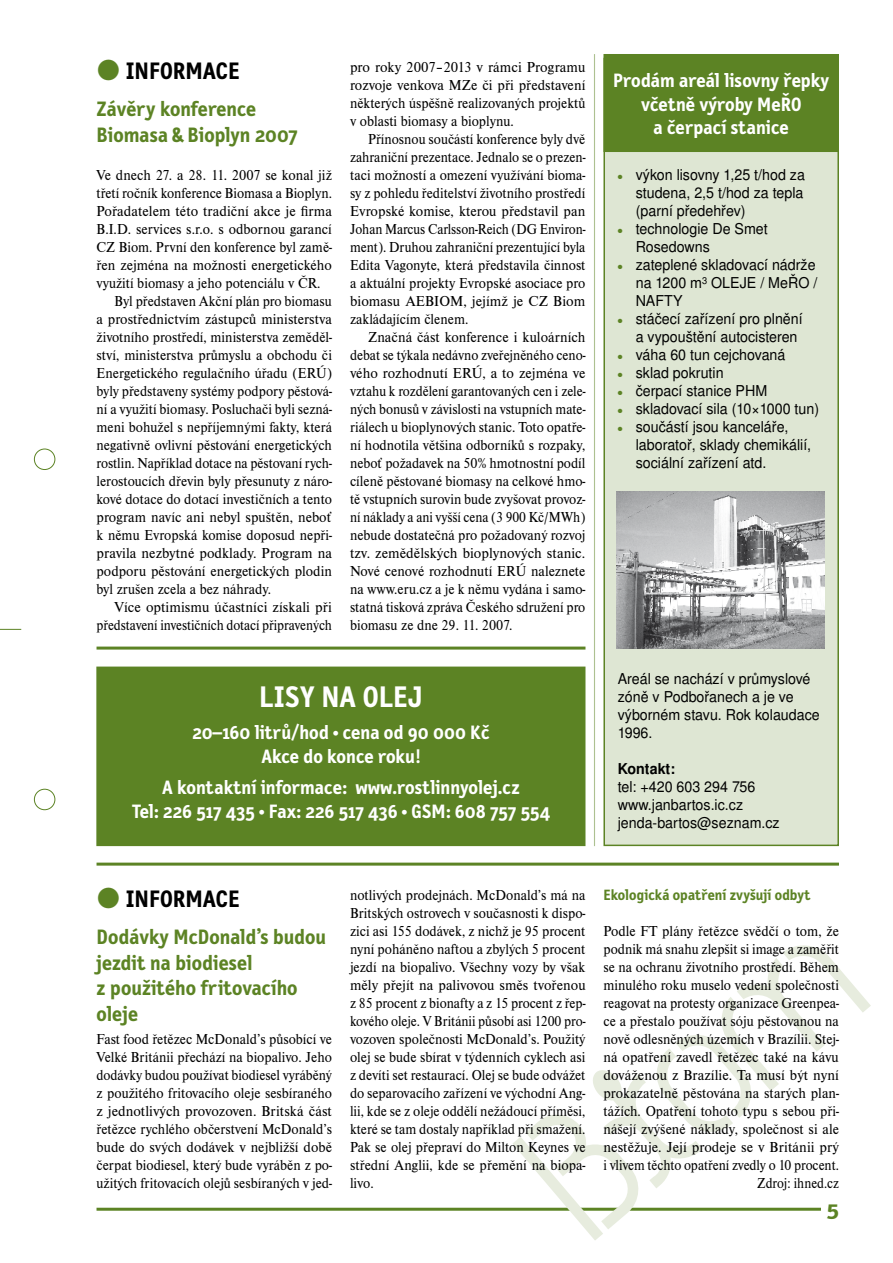
<style>
.page{position:relative;width:893px;height:1263px;background:#fff}
.page>*{position:absolute;margin:0;border:0;box-sizing:border-box;transform-origin:0 0}
.t1{font:700 30px "Letter Gothic Text CE";color:#fff}
.t2{font:700 24px "Letter Gothic Text CE";color:#000}
.t3{font:700 21px/25.5px "Letter Gothic Text CE";color:#5c8324}
.t4{font:700 19.5px/23.4px "Letter Gothic Text CE";color:#fff;text-align:center}
.t5{font:15px/18px "Nimbus Roman DOT";color:#000;text-align:justify;scale:.95 1}
.t6{font:15px/18px "Nimbus Roman DOT";color:#000;text-align:justify}
.t7{font:15px/18px "Nimbus Roman DOT";color:#000;text-align:right;scale:.96 1}
.t8{font:15px/18px "Nimbus Roman DOT";color:#000;text-align:justify;scale:.94 1}
.t9{font:15px/18px "Nimbus Sans LOT";color:#000;scale:.95 1}
.t10{font:15px "Nimbus Roman DOT";color:#000;scale:.91 1}
.t11{font:15px "Nimbus Roman DOT";color:#000;scale:.93 1}
.t12{font:700 15px "Letter Gothic Text CE";color:#5c8324}
.t13{font:700 15px "Nimbus Sans LOT";color:#000;scale:.95 1}
.s1{font-family:"Nimbus Roman DOT";font-weight:400;font-size:36px;color:#5c8324}
</style>
<div class="page">
<hr style="left:97px;top:1208px;width:724px;height:3px;background:#5c8324">
<div style="left:34px;top:449px;width:21px;height:21px;border:1px solid #5c8324;border-radius:50%"></div>
<div style="left:34px;top:789px;width:21px;height:21px;border:1px solid #5c8324;border-radius:50%"></div>
<svg style="left:512px;top:945px;width:359px;height:295px"></svg>
<svg style="left:0;top:629px;width:21px;height:1px"></svg>
<hr style="left:97px;top:863px;width:742px;height:3px;background:#5c8324">
<svg style="left:97px;top:646px;width:488px;height:4px;background:#84a15a"></svg>
<div style="left:604px;top:58px;width:234px;height:787px;background:#dee6d3"></div>
<div style="left:603px;top:58px;width:236px;height:788px;border:2px solid #5c8324"></div>
<div style="left:604px;top:55px;width:234px;height:96px;background:#5c8324"></div>
<div style="left:603px;top:54px;width:236px;height:98px;border:2px solid #5c8324"></div>
<div style="left:97px;top:667px;width:488px;height:178px;background:#5c8324"></div>
<div style="left:96px;top:666px;width:489px;height:180px;border:2px solid #5c8324"></div>
<hr style="left:594px;top:54px;width:1px;height:792px;background:#adc191">
<img style="left:616px;top:492px;width:209px;height:156px">
<h2 class="t2" style="left:97px;top:55px;width:120px"><span class="s1">●</span> Informace</h2>
<h3 class="t3" style="left:97px;top:96px;width:203px">Závěry konference<br>Biomasa&amp; Bioplyn 2007</h3>
<p class="t6" style="left:97px;top:166px;width:237px">Ve dnech 27. a 28. 11. 2007 se konal již</p>
<p class="t8" style="left:97px;top:184px;width:252px">třetí ročník konference Biomasa a Bioplyn.</p>
<p class="t6" style="left:97px;top:202px;width:237px">Pořadatelem této tradiční akce je firma</p>
<p class="t7" style="left:97px;top:220px;width:247px">B.I.D. services s.r.o. s odbornou garancí</p>
<p class="t5" style="left:97px;top:238px;width:249px">CZ Biom. První den konference byl zamě-</p>
<p class="t6" style="left:97px;top:256px;width:237px">řen zejména na možnosti energetického</p>
<p class="t5" style="left:97px;top:274px;width:237px">využití biomasy a jeho potenciálu v ČR.</p>
<p class="t8" style="left:115px;top:292px;width:233px">Byl představen Akční plán pro biomasu</p>
<p class="t6" style="left:97px;top:310px;width:237px">a prostřednictvím zástupců ministerstva</p>
<p class="t5" style="left:97px;top:328px;width:249px">životního prostředí, ministerstva zeměděl-</p>
<p class="t7" style="left:97px;top:346px;width:247px">ství, ministerstva průmyslu a obchodu či</p>
<p class="t7" style="left:97px;top:364px;width:247px">Energetického regulačního úřadu (ERÚ)</p>
<p class="t8" style="left:97px;top:382px;width:252px">byly představeny systémy podpory pěstová-</p>
<p class="t5" style="left:97px;top:400px;width:249px">ní a využití biomasy. Posluchači byli sezná-</p>
<p class="t5" style="left:97px;top:418px;width:249px">meni bohužel s nepříjemnými fakty, která</p>
<p class="t5" style="left:97px;top:436px;width:249px">negativně ovlivní pěstování energetických</p>
<p class="t11" style="left:97px;top:455px;width:255px">rostlin. Například dotace na pěstovaní rych-</p>
<p class="t5" style="left:97px;top:472px;width:249px">lerostoucích dřevin byly přesunuty z náro-</p>
<p class="t5" style="left:97px;top:490px;width:249px">kové dotace do dotací investičních a tento</p>
<p class="t6" style="left:97px;top:508px;width:237px">program navíc ani nebyl spuštěn, neboť</p>
<p class="t5" style="left:97px;top:526px;width:249px">k němu Evropská komise doposud nepři-</p>
<p class="t6" style="left:97px;top:544px;width:237px">pravila nezbytné podklady. Program na</p>
<p class="t6" style="left:97px;top:562px;width:237px">podporu pěstování energetických plodin</p>
<p class="t5" style="left:97px;top:580px;width:185px">byl zrušen zcela a bez náhrady.</p>
<p class="t6" style="left:115px;top:598px;width:219px">Více optimismu účastníci získali při</p>
<p class="t10" style="left:97px;top:617px;width:260px">představení investičních dotací připravených</p>
<p class="t6" style="left:350px;top:58px;width:237px">pro roky 2007–2013 v rámci Programu rozvoje venkova MZe či při představení některých úspěšně realizovaných projektů v oblasti biomasy a bioplynu.</p>
<p class="t8" style="left:350px;top:130px;width:252px;text-indent:18px">Přínosnou součástí konference byly dvě zahraniční prezentace. Jednalo se o prezen&shy;taci možností a omezení využívání bioma&shy;sy z pohledu ředitelství životního prostředí Evropské komise, kterou představil pan Johan Marcus Carlsson-Reich (DG Environ&shy;ment). Druhou zahraniční prezentující byla Edita Vagonyte, která představila činnost a aktuální projekty Evropské asociace pro biomasu AEBIOM, jejímž je CZ Biom zakládajícím členem.</p>
<p class="t6" style="left:350px;top:328px;width:237px;text-indent:18px">Značná část konference i kuloárních debat se týkala nedávno zveřejněného ceno&shy;vého rozhodnutí ERÚ, a to zejména ve vztahu k rozdělení garantovaných cen i zele&shy;ných bonusů v závislosti na vstupních mate&shy;riálech u bioplynových stanic. Toto opatře&shy;ní hodnotila většina odborníků s rozpaky, neboť požadavek na 50% hmotnostní podíl cíleně pěstované biomasy na celkové hmo&shy;tě vstupních surovin bude zvyšovat provoz&shy;ní náklady a ani vyšší cena (3 900 Kč/MWh) nebude dostatečná pro požadovaný rozvoj tzv. zemědělských bioplynových stanic.<br>Nové cenové rozhodnutí ERÚ naleznete na www.eru.cz a je k němu vydána i samo&shy;statná tisková zpráva Českého sdružení pro biomasu ze dne 29. 11. 2007.</p>
<h1 class="t1" style="left:259px;top:678px;width:165px">LISY NA OLEJ</h1>
<h3 class="t4" style="left:192px;top:720px;width:299px">20–160 litrů/hod • cena od 90 000 Kč<br>Akce do konce roku!</h3>
<h3 class="t4" style="left:132px;top:775px;width:420px">A kontaktní informace: www.rostlinnyolej.cz<br>Tel: 226 517 435 • Fax: 226 517 436 • GSM: 608 757 554</h3>
<h3 class="t4" style="left:613px;top:69px;width:219px">Prodám areál lisovny řepky včetně výroby MeŘO<br>a čerpací stanice</h3>
<p class="t9" style="left:636px;top:166px;width:195px">výkon lisovny 1,25 t/hod za studena, 2,5 t/hod za tepla (parní předehřev) technologie De Smet<br>Rosedowns<br>zateplené skladovací nádrže na 1200 m<sup>3</sup> OLEJE / MeŘO /<br>NAFTY<br>stáčecí zařízení pro plnění<br>a vypouštění autocisteren váha 60 tun cejchovaná sklad pokrutin<br>čerpací stanice PHM skladovací sila (10×1000 tun) součástí jsou kanceláře, laboratoř, sklady chemikálií, sociální zařízení atd.</p>
<p class="t9" style="left:618px;top:670px;width:214px">Areál se nachází v průmyslové zóně v Pod-bořa-nech a je ve výborném stavu. Rok ko- laudace<br>1996.</p>
<p class="t13" style="left:618px;top:760px;width:62px">Kontakt:</p>
<p class="t9" style="left:618px;top:778px;width:172px">tel: +420 603 294 756 www.janbartos.ic.cz jenda-bartos@seznam.cz</p>
<h2 class="t2" style="left:97px;top:883px;width:120px"><span class="s1">●</span> Informace</h2>
<h3 class="t3" style="left:97px;top:924px;width:231px">Dodávky McDonald’s budou jezdit na biodiesel<br>z použitého fritovacího oleje</h3>
<p class="t5" style="left:97px;top:1030px;width:249px">Fast food řetězec McDonald’s působící ve Velké Británii přechází na biopalivo. Jeho dodávky budou používat biodiesel vyráběný z použitého fritovacího oleje sesbíraného z jednotlivých provozoven. Britská část řetězce rychlého občerstvení McDonald’s bude do svých dodávek v nejbližší době čerpat biodiesel, který bude vyráběn z po&shy;užitých fritovacích olejů sesbíraných v jed-</p>
<p class="t5" style="left:350px;top:886px;width:250px">notlivých prodejnách. McDonald’s má na Britských ostrovech v současnosti k dispo&shy;zici asi 155 dodávek, z nichž je 95 procent nyní poháněno naftou a zbylých 5 procent jezdí na biopalivo. Všechny vozy by však měly přejít na palivovou směs tvořenou z 85 procent z bionafty a z 15 procent z řep&shy;kového oleje. V Británii působí asi 1200 pro&shy;vozoven společnosti McDonald’s. Použitý olej se bude sbírat v týdenních cyklech asi z devíti set restaurací. Olej se bude odvážet do separovacího zařízení ve východní Ang&shy;lii, kde se z oleje oddělí nežádoucí příměsi, které se tam dostaly například při smažení.<br>Pak se olej přepraví do Milton Keynes ve střední Anglii, kde se přemění na biopa&shy;livo.</p>
<p class="t12" style="left:603px;top:885px;width:209px">Ekologická opatření zvyšují odbyt</p>
<p class="t7" style="left:603px;top:922px;width:247px">Podle FT plány řetězce svědčí o tom, že podnik má snahu zlepšit si image a zaměřit se na ochranu životního prostředí. Během minulého roku muselo vedení společnosti reagovat na protesty organizace Greenpea&shy;ce a přestalo používat sóju pěstovanou na nově odlesněných územích v Brazílii. Stej&shy;ná opatření zavedl řetězec také na kávu dováženou z Brazílie. Ta musí být nyní prokazatelně pěstována na starých plan&shy;tážích. Opatření tohoto typu s sebou při&shy;nášejí zvýšené náklady, společnost si ale nestěžuje. Její prodeje se v Británii prý i vlivem těchto opatření zvedly o 10 procent.<br>Zdroj: ihned.cz</p>
</div>
